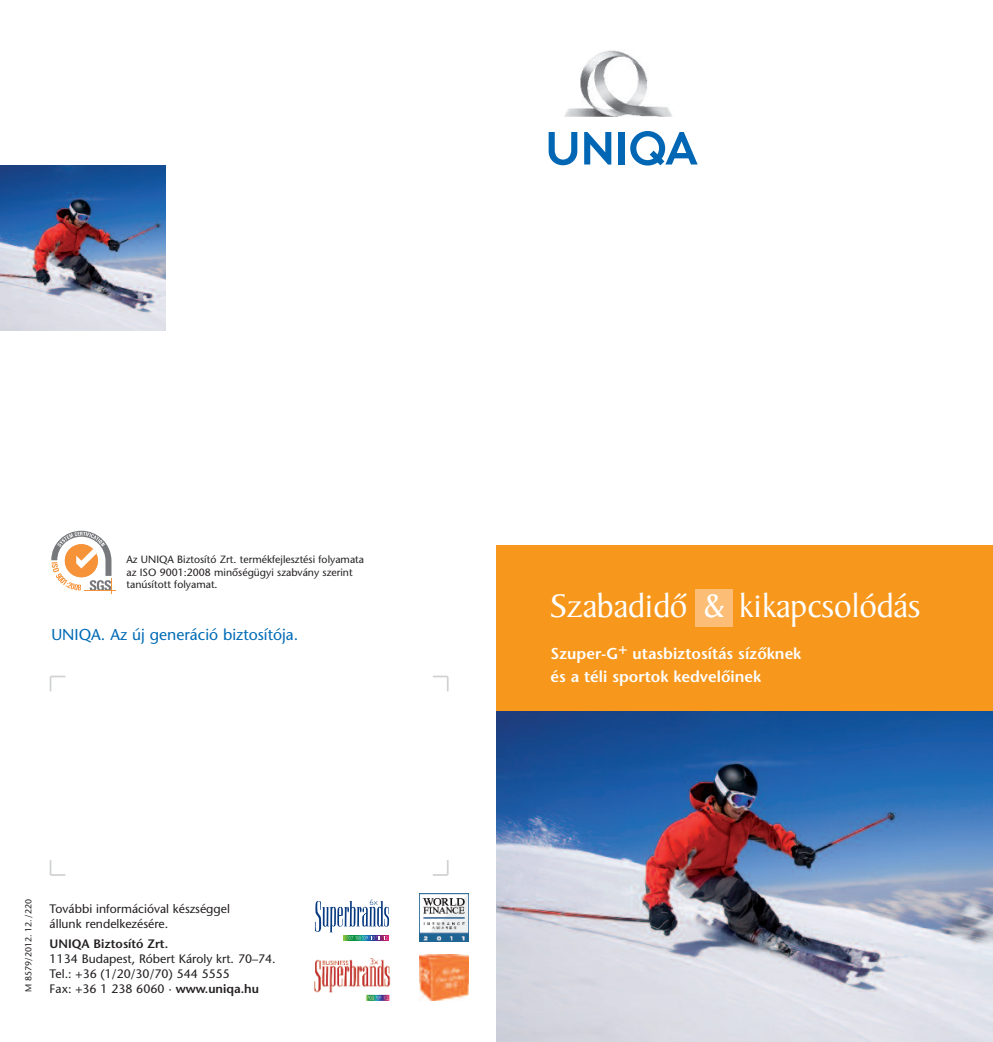
<style>
.page{position:relative;width:993px;height:1042px;background:#fff}
.page>*{position:absolute;margin:0;border:0;box-sizing:border-box;transform-origin:0 0}
.t1{font:35px "Baker Signet M";color:#fff}
.t2{font:15.75px/22.8px "ITC Stone Sans M Semi";color:#fff}
.t3{font:15.75px "ITC Stone Sans M";color:#006bb6}
.t4{font:12.25px/14.9px "ITC Stone Sans M";color:#231f20}
.t5{font:12.25px "ITC Stone Sans M Semi";color:#231f20}
.t6{font:10.5px/12.6px "ITC Stone Sans M";color:#231f20}
.t7{font:8.75px "ITC Stone Sans M";color:#231f20}
.s1{font-family:"ITC Stone Sans M Semi"}
</style>
<div class="page">
<img style="left:564px;top:50px;width:108px;height:67px">
<svg style="left:548px;top:132px;width:29px;height:33px"></svg>
<svg style="left:584px;top:132px;width:27px;height:33px"></svg>
<div style="left:618px;top:132px;width:6px;height:32px;background:#0166b3"></div>
<svg style="left:630px;top:131px;width:67px;height:35px"></svg>
<img style="left:496px;top:711px;width:496px;height:331px">
<div style="left:496px;top:546px;width:496px;height:165px;background:#f7981d"></div>
<div style="left:695px;top:589px;width:37px;height:37px;background:#fcbe76"></div>
<svg style="left:50px;top:675px;width:15px;height:16px"></svg>
<svg style="left:50px;top:860px;width:15px;height:16px"></svg>
<svg style="left:433px;top:675px;width:15px;height:16px"></svg>
<svg style="left:433px;top:860px;width:15px;height:16px"></svg>
<img style="left:0;top:165px;width:165px;height:166px">
<hr style="left:84px;top:591px;width:31px;height:1px;background:#f69238">
<svg style="left:51px;top:531px;width:61px;height:62px"></svg>
<svg style="left:343px;top:939px;width:45px;height:2px"></svg>
<svg style="left:315px;top:899px;width:74px;height:40px"></svg>
<img style="left:314px;top:958px;width:77px;height:43px">
<img style="left:419px;top:893px;width:50px;height:48px">
<img style="left:419px;top:954px;width:50px;height:46px">
<p class="t6" style="left:126px;top:554px;width:239px">Az UNIQA Biztosító Zrt. termékfejlesztési folyamata az ISO 9001:2008 minõségügyi szabvány szerint tanúsított folyamat.</p>
<p class="t3" style="left:51px;top:628px;width:248px">UNIQA. Az új generáció biztosítója.</p>
<p class="t7" style="left:25px;top:992px;width:95px;rotate:-90deg">M 8579/2012. 12./220</p>
<p class="t4" style="left:50px;top:902px;width:182px">További információval készséggel állunk rendelkezésére.</p>
<p class="t5" style="left:50px;top:939px;width:120px">UNIQA Biztosító Zrt.</p>
<p class="t4" style="left:50px;top:952px;width:227px">1134 Budapest, Róbert Károly krt. 70–74.<br>Tel.: +36 (1/20/30/70) 544 5555<br>Fax: +36 1 238 6060 · <span class="s1">www.uniqa.hu</span></p>
<h1 class="t1" style="left:550px;top:595px;width:372px">Szabadidô &amp; kikapcsolódás</h1>
<p class="t2" style="left:550px;top:644px;width:252px">Szuper-G+ utasbiztosítás sízôknek és a téli sportok kedvelôinek</p>
</div>
